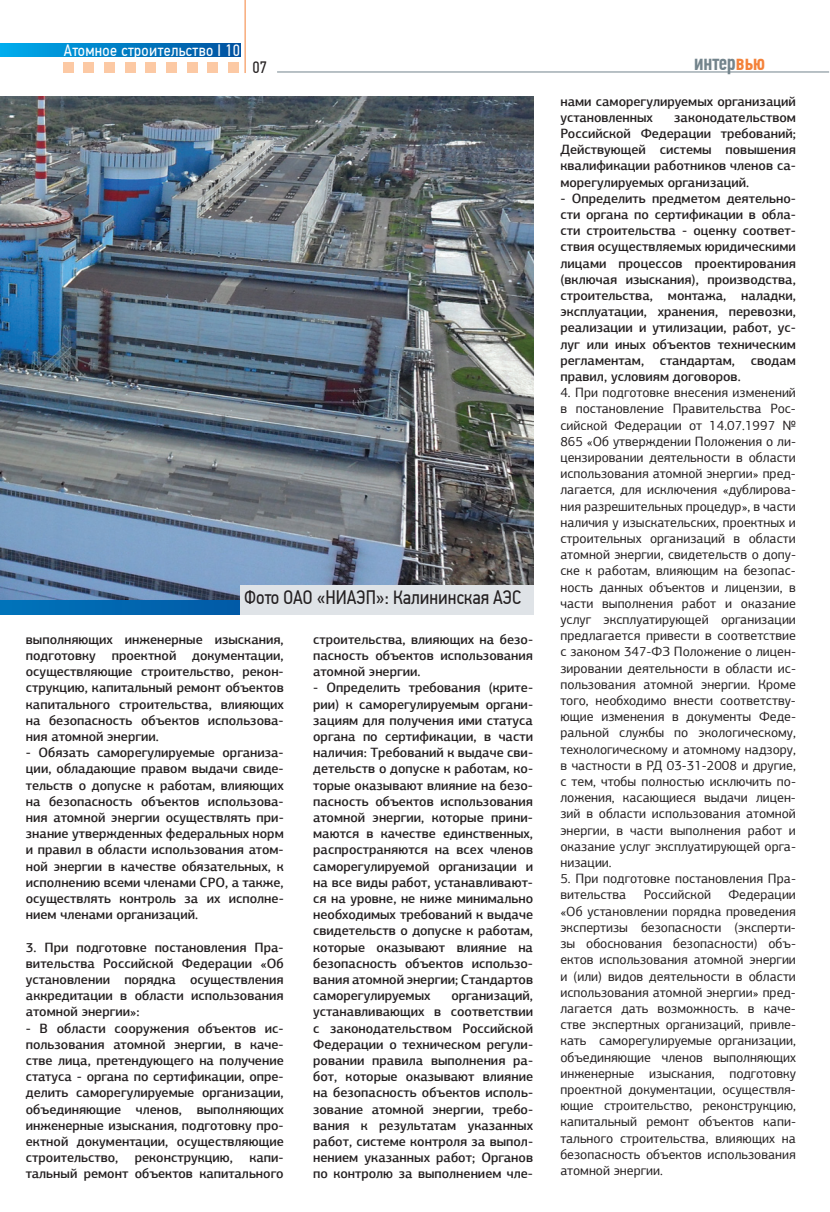
<style>
.page{position:relative;width:830px;height:1212px;background:#fff}
.page>*{position:absolute;margin:0;border:0;box-sizing:border-box;transform-origin:0 0}
.t1{font:500 22.5px "PF Din Text Comp Pro";color:#73848c}
.t2{font:19.5px "PF Din Text Cond Pro";color:#231f20}
.t3{font:16.5px "PF Din Text Cond Pro";letter-spacing:.02em;color:#fff}
.t4{font:16.5px "PF Din Text Cond Pro";color:#231f20}
.t5{font:500 13.5px/16.2px "PF Agora Sans Pro";color:#231f20;text-align:justify}
.t6{font:13.5px/16.2px "PF Agora Sans Pro";color:#231f20;text-align:justify}
.s1{color:#f4823a}
</style>
<div class="page">
<div style="left:63px;top:62px;width:11px;height:10px;background:#fcc9a4"></div>
<div style="left:84px;top:62px;width:10px;height:10px;background:#fcc9a4"></div>
<div style="left:104px;top:62px;width:11px;height:10px;background:#fcc9a4"></div>
<div style="left:125px;top:62px;width:10px;height:10px;background:#fcc9a4"></div>
<div style="left:145px;top:62px;width:11px;height:10px;background:#fcc9a4"></div>
<div style="left:166px;top:62px;width:11px;height:10px;background:#fcc9a4"></div>
<div style="left:187px;top:62px;width:10px;height:10px;background:#fcc9a4"></div>
<div style="left:207px;top:62px;width:11px;height:10px;background:#fcc9a4"></div>
<div style="left:228px;top:62px;width:11px;height:10px;background:#fcc9a4"></div>
<hr style="left:244px;top:0;width:1px;height:73px;background:#f4823a">
<hr style="left:277px;top:72px;width:551px;height:1px;background:#73848c">
<svg style="left:0;top:44px;width:240px;height:13px;background:#007ec5"></svg>
<div style="left:0;top:597px;width:326px;height:18px;background:#0066b0"></div>
<img style="left:0;top:97px;width:533px;height:503px">
<div style="left:240px;top:585px;width:293px;height:30px;background:#dfe3e7"></div>
<p class="t3" style="left:64px;top:41px;width:177px">Атомное строительство I 10</p>
<p class="t4" style="left:252px;top:57px;width:16px">07</p>
<h2 class="t2" style="left:244px;top:586px;width:278px">Фото ОАО «НИАЭП»: Калининская АЭС</h2>
<p class="t5" style="left:26px;top:631px;width:259px">выполняющих инженерные изыскания, подготовку проектной документации, осуществляющие строительство, рекон&shy;струкцию, капитальный ремонт объектов капитального строительства, влияющих на безопасность объектов использова&shy;ния атомной энергии.</p>
<p class="t5" style="left:26px;top:744px;width:259px">- Обязать саморегулируемые организа&shy;ции, обладающие правом выдачи свиде&shy;тельств о допуске к работам, влияющих на безопасность объектов использова&shy;ния атомной энергии осуществлять при&shy;знание утвержденных федеральных норм и правил в области использования атом&shy;ной энергии в качестве обязательных, к исполнению всеми членами СРО, а также, осуществлять контроль за их исполне&shy;нием членами организаций.</p>
<p class="t5" style="left:26px;top:939px;width:259px">3. При подготовке постановления Пра&shy;вительства Российской Федерации «Об установлении порядка осуществления аккредитации в области использования атомной энергии»:</p>
<p class="t5" style="left:26px;top:1020px;width:259px">- В области сооружения объектов ис&shy;пользования атомной энергии, в каче&shy;стве лица, претендующего на получение статуса - органа по сертификации, опре&shy;делить саморегулируемые организации, объединяющие членов, выполняющих инженерные изыскания, подготовку про&shy;ектной документации, осуществляющие строительство, реконструкцию, капи&shy;тальный ремонт объектов капитального</p>
<p class="t5" style="left:313px;top:631px;width:221px">строительства, влияющих на безо&shy;пасность объектов использования атомной энергии.</p>
<p class="t5" style="left:313px;top:680px;width:221px">- Определить требования (крите&shy;рии) к саморегулируемым органи&shy;зациям для получения ими статуса органа по сертификации, в части наличия: Требований к выдаче сви&shy;детельств о допуске к работам, ко&shy;торые оказывают влияние на безо&shy;пасность объектов использования атомной энергии, которые прини&shy;маются в качестве единственных, распространяются на всех членов саморегулируемой организации и на все виды работ, устанавливают&shy;ся на уровне, не ниже минимально необходимых требований к выдаче свидетельств о допуске к работам, которые оказывают влияние на безопасность объектов использо&shy;вания атомной энергии; Стандартов саморегулируемых</p>
<p class="t5" style="left:313px;top:987px;width:221px;text-indent:138px">организаций, устанавливающих в соответствии с законодательством Российской Федерации о техническом регули&shy;ровании правила выполнения ра&shy;бот, которые оказывают влияние на безопасность объектов исполь&shy;зование атомной энергии, требо&shy;вания к результатам указанных работ, системе контроля за выпол&shy;нением указанных работ; Органов по контролю за выполнением чле-</p>
<h1 class="t1" style="left:693px;top:49px;width:72px">интер<span class="s1">вью</span></h1>
<p class="t5" style="left:560px;top:93px;width:237px">нами саморегулируемых организаций установленных</p>
<p class="t5" style="left:560px;top:109px;width:237px;text-indent:114px">законодательством Российской Федерации требований; Действующей системы повышения квалификации работников членов са&shy;морегулируемых организаций.</p>
<p class="t5" style="left:560px;top:190px;width:237px">- Определить предметом деятельно&shy;сти органа по сертификации в обла&shy;сти строительства - оценку соответ&shy;ствия осуществляемых юридическими лицами процессов проектирования (включая изыскания), производства, строительства, монтажа, наладки, эксплуатации, хранения, перевозки, реализации и утилизации, работ, ус&shy;луг или иных объектов техническим регламентам, стандартам, сводам правил, условиям договоров.</p>
<p class="t6" style="left:560px;top:384px;width:237px">4. При подготовке внесения изменений в постановление Правительства Рос&shy;сийской Федерации от 14.07.1997 № 865 «Об утверждении Положения о ли&shy;цензировании деятельности в области использования атомной энергии» пред&shy;лагается, для исключения «дублирова&shy;ния разрешительных процедур», в части наличия у изыскательских, проектных и строительных организаций в области атомной энергии, свидетельств о допу&shy;ске к работам, влияющим на безопас&shy;ность данных объектов и лицензии, в части выполнения работ и оказание услуг эксплуатирующей организации предлагается привести в соответствие с законом 347-ФЗ Положение о лицен&shy;зировании деятельности в области ис&shy;пользования атомной энергии. Кроме того, необходимо внести соответству&shy;ющие изменения в документы Феде&shy;ральной службы по экологическому, технологическому и атомному надзору, в частности в РД 03-31-2008 и другие, с тем, чтобы полностью исключить по&shy;ложения, касающиеся выдачи лицен&shy;зий в области использования атомной энергии, в части выполнения работ и оказание услуг эксплуатирующей орга&shy;низации.</p>
<p class="t6" style="left:560px;top:870px;width:237px">5. При подготовке постановления Пра&shy;вительства</p>
<p class="t6" style="left:643px;top:887px;width:69px">Российской</p>
<p class="t6" style="left:560px;top:887px;width:237px;text-indent:168px">Федерации «Об установлении порядка проведения экспертизы безопасности (эксперти&shy;зы обоснования безопасности) объ&shy;ектов использования атомной энергии и (или) видов деятельности в области использования атомной энергии» пред&shy;лагается дать возможность. в каче&shy;стве экспертных организаций, привле&shy;кать саморегулируемые организации, объединяющие членов выполняющих инженерные изыскания, подготовку проектной документации, осуществля&shy;ющие строительство, реконструкцию, капитальный ремонт объектов капи&shy;тального строительства, влияющих на безопасность объектов использования атомной энергии.</p>
</div>
